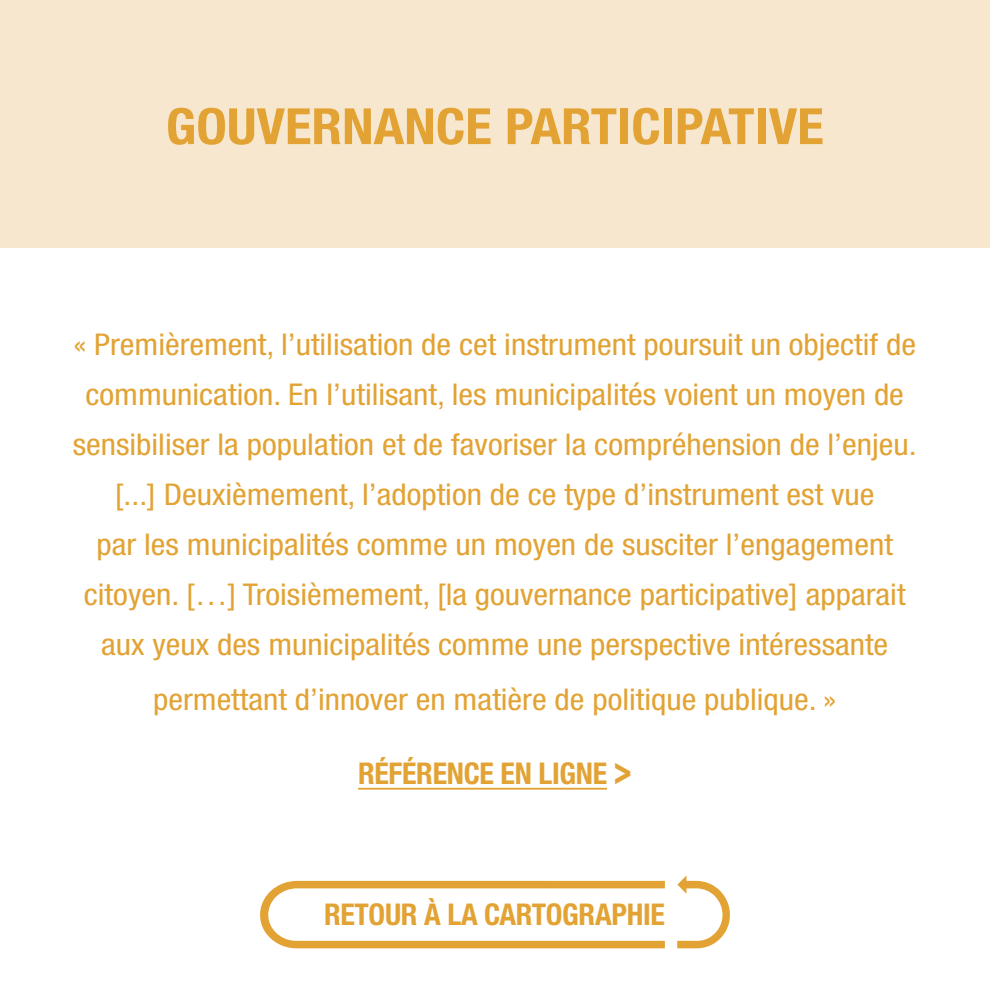
<style>
.page{position:relative;width:990px;height:990px;background:#fff}
.page>*{position:absolute;margin:0;border:0;box-sizing:border-box;transform-origin:0 0}
.t1{font:700 condensed 50px "Helvetica Neue LT Std";color:#e2a334;scale:1.1 1}
.t2{font:condensed 30px/50px "Helvetica Neue LT Std";color:#e2a334;text-align:center;scale:1.1 1}
.t3{font:700 condensed 30px "Helvetica Neue LT Std";letter-spacing:-.01em;color:#e2a334}
.s1{font-size:41px}
</style>
<div class="page">
<svg style="left:677px;top:875px;width:53px;height:73px"></svg>
<svg style="left:260px;top:881px;width:405px;height:67px"></svg>
<hr style="left:358px;top:788px;width:249px;height:2px;background:#e2a334">
<div style="left:0;top:0;width:990px;height:248px;background:#f7e7ce"></div>
<h1 class="t1" style="left:166px;top:96px;width:600px">GOUVERNANCE PARTICIPATIVE</h1>
<p class="t2" style="left:73px;top:320px;width:769px">« Premièrement, l’utilisation de cet instrument poursuit un objectif de communication. En l’utilisant, les municipalités voient un moyen de sensibiliser la population et de favoriser la compréhension de l’enjeu. [...] Deuxièmement, l’adoption de ce type d’instrument est vue<br>par les municipalités comme un moyen de susciter l’engagement citoyen. […] Troisièmement, [la gouvernance participative] apparait aux yeux des municipalités comme une perspective intéressante</p>
<p class="t2" style="left:153px;top:674px;width:622px">permettant d’innover en matière de politique publique. »</p>
<p class="t3" style="left:358px;top:755px;width:275px">RÉFÉRENCE EN LIGNE <span class="s1">&gt;</span></p>
<p class="t3" style="left:324px;top:897px;width:342px">RETOUR À LA CARTOGRAPHIE</p>
</div>
